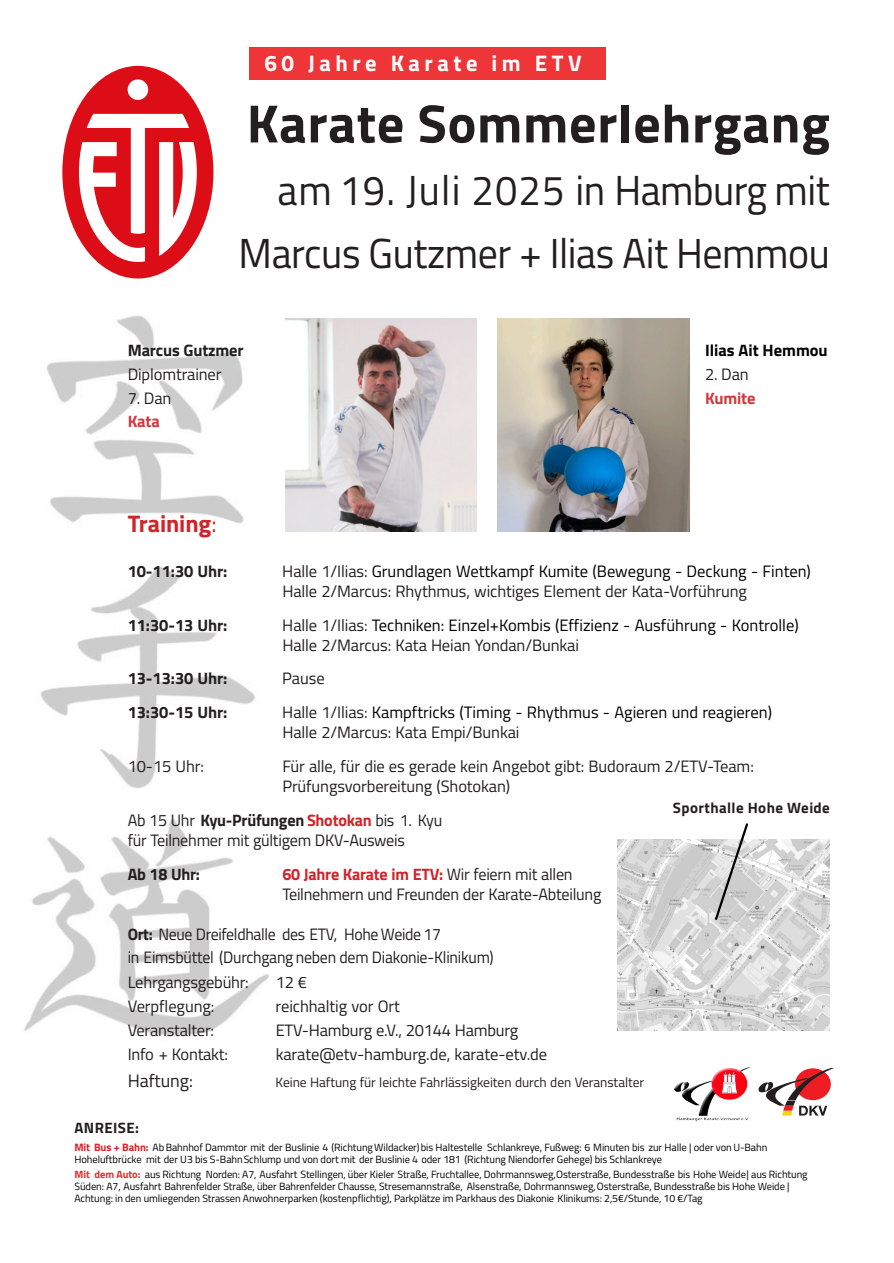
<style>
.page{position:relative;width:894px;height:1263px;background:#fff}
.page>*{position:absolute;margin:0;border:0;box-sizing:border-box;transform-origin:0 0}
.t1{font:700 54px "Titillium";letter-spacing:.01em;color:#231f20}
.t2{font:42px/63px "Titillium";letter-spacing:-.01em;color:#231f20;text-align:right;scale:.95 1}
.t3{font:700 24px "Titillium";letter-spacing:-.005em;color:#d1232a}
.t4{font:700 22.5px "Titillium";letter-spacing:.2em;color:#fff}
.t5{font:18px "Titillium";letter-spacing:-.005em;color:#231f20}
.t6{font:16.5px/19.8px "Titillium";letter-spacing:-.01em;color:#231f20}
.t7{font:16.5px/19.8px "Titillium";letter-spacing:-.005em;color:#000001}
.t8{font:16.5px/22.8px "Titillium";letter-spacing:-.01em;color:#231f20;scale:.96 1}
.t9{font:700 16.5px "Titillium";letter-spacing:-.005em;color:#231f20}
.t10{font:700 16.5px "Titillium";color:#000001}
.t11{font:700 16.5px "Titillium";letter-spacing:-.01em;color:#d2383d}
.t12{font:700 15px "Titillium";letter-spacing:.025em;color:#231f20}
.t13{font:13.5px "Titillium";letter-spacing:-.005em;color:#231f20}
.t14{font:10.5px/12px "Titillium";letter-spacing:-.005em;color:#000001}
.s1{font-weight:400}
.s2{color:#000001}
.s3{color:#231f20}
.s4{font-weight:700}
.s5{font-weight:700;color:#d1232a}
.s6{font-weight:700;font-size:10.8px;color:#d92128}
.s7{font-weight:700;color:#ee292c}
</style>
<div class="page">
<div style="left:249px;top:48px;width:356px;height:32px;background:#ee3538"></div>
<img style="left:24px;top:278px;width:296px;height:758px">
<svg style="left:758px;top:1068px;width:75px;height:47px"></svg>
<img style="left:674px;top:1067px;width:76px;height:55px">
<img style="left:617px;top:839px;width:212px;height:191px">
<svg style="left:713px;top:823px;width:36px;height:99px"></svg>
<img style="left:285px;top:319px;width:191px;height:212px">
<img style="left:497px;top:319px;width:191px;height:212px">
<svg style="left:62px;top:66px;width:151px;height:212px"></svg>
<h3 class="t4" style="left:264px;top:54px;width:318px">60 Jahre Karate im ETV</h3>
<h1 class="t1" style="left:246px;top:102px;width:584px">Karate Sommerlehrgang</h1>
<h2 class="t2" style="left:238px;top:163px;width:623px">am 19. Juli 2025 in Hamburg mit<br>Marcus Gutzmer + Ilias Ait Hemmou</h2>
<h3 class="t9" style="left:128px;top:344px;width:117px">Marcus Gutzmer</h3>
<h3 class="t10" style="left:704px;top:344px;width:124px">Ilias Ait Hemmou</h3>
<h3 class="t6" style="left:128px;top:366px;width:95px">Diplomtrainer</h3>
<h3 class="t6" style="left:704px;top:366px;width:45px">2. Dan</h3>
<h3 class="t6" style="left:128px;top:389px;width:45px">7. Dan</h3>
<h3 class="t11" style="left:704px;top:391px;width:52px">Kumite</h3>
<h3 class="t11" style="left:128px;top:415px;width:34px">Kata</h3>
<h3 class="t3" style="left:128px;top:514px;width:90px">Training<span class="s1">:</span></h3>
<h3 class="t9" style="left:128px;top:565px;width:101px">10-11:30 Uhr:</h3>
<h3 class="t6" style="left:282px;top:563px;width:530px">Halle 1/Ilias: <span class="s2">Grundlagen Wettkampf Kumite (Bewegung - Deckung - Finten)<br></span>Halle 2/Marcus: Rhythmus, wichtiges Element der Kata-Vorführung</h3>
<h3 class="t9" style="left:128px;top:619px;width:101px">11:30-13 Uhr:</h3>
<h3 class="t7" style="left:282px;top:617px;width:517px"><span class="s3">Halle 1/Ilias:</span> Techniken: Einzel+Kombis (Effizienz - Ausführung - Kontrolle)<br><span class="s3">Halle 2/Marcus: Kata Heian Yondan/Bunkai</span></h3>
<h3 class="t9" style="left:128px;top:671px;width:101px">13-13:30 Uhr:</h3>
<h3 class="t6" style="left:282px;top:669px;width:44px">Pause</h3>
<h3 class="t9" style="left:128px;top:705px;width:101px">13:30-15 Uhr:</h3>
<h3 class="t7" style="left:282px;top:704px;width:491px"><span class="s3">Halle 1/Ilias:</span> Kampftricks (Timing - Rhythmus - Agieren und reagieren)<br><span class="s3">Halle 2/Marcus: Kata Empi/Bunkai</span></h3>
<h3 class="t6" style="left:128px;top:758px;width:78px">10-15 Uhr:</h3>
<h3 class="t6" style="left:282px;top:758px;width:473px">Für alle, für die es gerade kein Angebot gibt: Budoraum 2/ETV-Team:<br>Prüfungsvorbereitung (Shotokan)</h3>
<h3 class="t6" style="left:128px;top:812px;width:316px">Ab 15 Uhr <span class="s4">Kyu-Prüfungen</span> <span class="s5">Shotokan</span> bis 1. Kyu für Teilnehmer mit gültigem DKV-Ausweis</h3>
<h3 class="t9" style="left:128px;top:867px;width:74px">Ab 18 Uhr:</h3>
<h3 class="t6" style="left:282px;top:866px;width:320px"><span class="s5">60 Jahre Karate im ETV:</span> Wir feiern mit allen<br>Teilnehmern und Freunden der Karate-Abteilung</h3>
<h3 class="t8" style="left:128px;top:925px;width:383px"><span class="s4">Ort:</span> Neue Dreifeldhalle des ETV, Hohe Weide 17<br>in Eimsbüttel (Durchgang neben dem Diakonie-Klinikum)</h3>
<h3 class="t6" style="left:128px;top:973px;width:123px">Lehrgangsgebühr:</h3>
<h3 class="t6" style="left:275px;top:973px;width:33px">12 €</h3>
<h3 class="t6" style="left:128px;top:998px;width:88px">Verpflegung:</h3>
<h3 class="t6" style="left:275px;top:998px;width:126px">reichhaltig vor Ort</h3>
<h3 class="t6" style="left:128px;top:1022px;width:88px">Veranstalter:</h3>
<h3 class="t6" style="left:275px;top:1022px;width:244px">ETV-Hamburg e.V., 20144 Hamburg</h3>
<h3 class="t6" style="left:128px;top:1046px;width:102px">Info + Kontakt:</h3>
<h3 class="t6" style="left:275px;top:1046px;width:273px">karate@etv-hamburg.de, karate-etv.de</h3>
<h3 class="t5" style="left:128px;top:1073px;width:67px">Haftung:</h3>
<p class="t13" style="left:275px;top:1076px;width:370px">Keine Haftung für leichte Fahrlässigkeiten durch den Veranstalter</p>
<h3 class="t12" style="left:74px;top:1122px;width:66px">ANREISE:</h3>
<p class="t14" style="left:74px;top:1142px;width:694px"><span class="s6">Mit Bus + Bahn:</span> Ab Bahnhof Dammtor mit der Buslinie 4 (Richtung Wildacker) bis Haltestelle Schlankreye, Fußweg: 6 Minuten bis zur Halle | oder von U-Bahn<br>Hoheluftbrücke mit der U3 bis S-Bahn Schlump und von dort mit der Buslinie 4 oder 181 (Richtung Niendorfer Gehege) bis Schlankreye</p>
<p class="t14" style="left:74px;top:1169px;width:734px"><span class="s7">Mit dem Auto:</span> aus Richtung Norden: A7, Ausfahrt Stellingen, über Kieler Straße, Fruchtallee, Dohrmannsweg, Osterstraße, Bundesstraße bis Hohe Weide | aus Richtung<br>Süden: A7, Ausfahrt Bahrenfelder Straße, über Bahrenfelder Chausse, Stresemannstraße, Alsenstraße, Dohrmannsweg, Osterstraße, Bundesstraße bis Hohe Weide |<br>Achtung: in den umliegenden Strassen Anwohnerparken (kostenpflichtig), Parkplätze im Parkhaus des Diakonie Klinikums: 2,5€/Stunde, 10 €/Tag</p>
<h3 class="t12" style="left:672px;top:802px;width:158px">Sporthalle Hohe Weide</h3>
</div>
